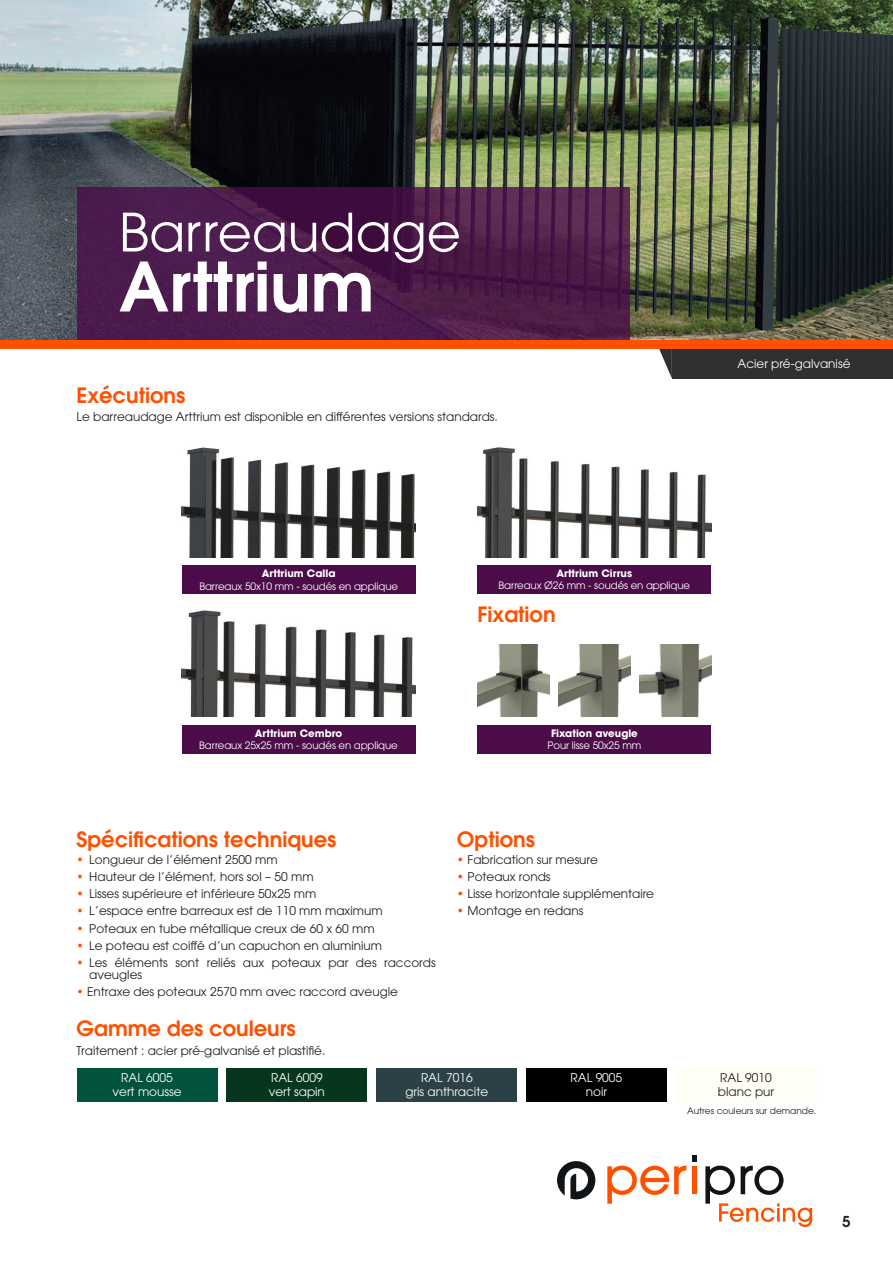
<style>
.page{position:relative;width:893px;height:1263px;background:#fff}
.page>*{position:absolute;margin:0;border:0;box-sizing:border-box;transform-origin:0 0}
.t1{font:600 67.5px "ITC Avant Garde Pro";color:#fff}
.t2{font:52.5px "ITC Avant Garde Pro";color:#fff}
.t3{font:600 21px "ITC Avant Garde Pro";color:#ff5000}
.t4{font:600 15px "ITC Avant Garde Pro";color:#231f20}
.t5{font:12px/12px "ITC Avant Garde Pro";color:#231f20}
.t6{font:12px "ITC Avant Garde Pro";color:#fff}
.t7{font:10.2px "ITC Avant Garde Pro";letter-spacing:-.01em;color:#fff}
.t8{font:700 10.2px "ITC Avant Garde Pro";color:#fff}
.t9{font:9px "ITC Avant Garde Pro";color:#231f20}
.s1{color:#ff5000}
</style>
<div class="page">
<div style="left:672px;top:349px;width:221px;height:29px;background:#312f30"></div>
<svg style="left:659px;top:349px;width:13px;height:29px"></svg>
<svg style="left:607px;top:1165px;width:79px;height:39px"></svg>
<div style="left:692px;top:1166px;width:5px;height:28px;background:#ff5000"></div>
<svg style="left:692px;top:1155px;width:5px;height:6px"></svg>
<svg style="left:557px;top:1161px;width:38px;height:38px"></svg>
<svg style="left:705px;top:1165px;width:107px;height:62px"></svg>
<img style="left:0;top:0;width:893px;height:340px">
<svg style="left:77px;top:187px;width:553px;height:153px;background:#4c1b49"></svg>
<img style="left:182px;top:447px;width:234px;height:110px">
<img style="left:477px;top:447px;width:234px;height:110px">
<img style="left:182px;top:610px;width:233px;height:106px">
<div style="left:182px;top:566px;width:234px;height:28px;background:#4b0c49"></div>
<div style="left:477px;top:566px;width:234px;height:28px;background:#4b0c49"></div>
<div style="left:182px;top:725px;width:233px;height:29px;background:#4b0c49"></div>
<div style="left:0;top:340px;width:893px;height:9px;background:#ff5000"></div>
<div style="left:477px;top:725px;width:234px;height:29px;background:#4b0c49"></div>
<img style="left:639px;top:644px;width:72px;height:72px">
<img style="left:558px;top:644px;width:73px;height:72px">
<img style="left:477px;top:644px;width:73px;height:72px">
<div style="left:77px;top:1068px;width:140px;height:34px;background:#01533d"></div>
<div style="left:227px;top:1068px;width:140px;height:34px;background:#06371e"></div>
<div style="left:376px;top:1068px;width:141px;height:34px;background:#2c4147"></div>
<div style="left:526px;top:1068px;width:141px;height:34px;background:#000"></div>
<div style="left:676px;top:1068px;width:140px;height:34px;background:#fffef4"></div>
<p class="t2" style="left:119px;top:200px;width:343px">Barreaudage</p>
<p class="t1" style="left:119px;top:243px;width:257px">Arttrium</p>
<p class="t3" style="left:77px;top:381px;width:110px">Exécutions</p>
<p class="t5" style="left:77px;top:410px;width:423px">Le barreaudage Arttrium est disponible en différentes versions standards.</p>
<p class="t6" style="left:737px;top:356px;width:114px">Acier pré-galvanisé</p>
<p class="t8" style="left:262px;top:567px;width:75px">Arttrium Calla</p>
<p class="t7" style="left:199px;top:579px;width:200px">Barreaux 50x10 mm - soudés en applique</p>
<p class="t8" style="left:556px;top:566px;width:77px">Arttrium Cirrus</p>
<p class="t7" style="left:498px;top:579px;width:193px">Barreaux Ø26 mm - soudés en applique</p>
<p class="t3" style="left:477px;top:600px;width:80px">Fixation</p>
<p class="t8" style="left:255px;top:726px;width:89px">Arttrium Cembro</p>
<p class="t7" style="left:199px;top:739px;width:200px">Barreaux 25x25 mm - soudés en applique</p>
<p class="t8" style="left:551px;top:726px;width:88px">Fixation aveugle</p>
<p class="t7" style="left:548px;top:739px;width:95px">Pour lisse 50x25 mm</p>
<p class="t3" style="left:77px;top:825px;width:261px">Spécifications techniques</p>
<p class="t5" style="left:77px;top:853px;width:203px"><span class="s1">•</span> Longueur de l’élément 2500 mm</p>
<p class="t5" style="left:77px;top:871px;width:239px"><span class="s1">•</span> Hauteur de l’élément, hors sol – 50 mm</p>
<p class="t5" style="left:77px;top:888px;width:241px"><span class="s1">•</span> Lisses supérieure et inférieure 50x25 mm</p>
<p class="t5" style="left:77px;top:905px;width:308px"><span class="s1">•</span> L’espace entre barreaux est de 110 mm maximum</p>
<p class="t5" style="left:77px;top:922px;width:300px"><span class="s1">•</span> Poteaux en tube métallique creux de 60 x 60 mm</p>
<p class="t5" style="left:77px;top:939px;width:307px"><span class="s1">•</span> Le poteau est coiffé d’un capuchon en aluminium</p>
<p class="t5" style="left:89px;top:956px;width:348px;text-indent:-13px"><span class="s1">•</span> Les éléments sont reliés aux poteaux par des raccords aveugles</p>
<p class="t5" style="left:77px;top:985px;width:323px"><span class="s1">•</span> Entraxe des poteaux 2570 mm avec raccord aveugle</p>
<p class="t3" style="left:77px;top:1015px;width:221px">Gamme des couleurs</p>
<p class="t5" style="left:77px;top:1044px;width:250px">Traitement : acier pré-galvanisé et plastifié.</p>
<p class="t3" style="left:457px;top:825px;width:80px">Options</p>
<p class="t5" style="left:457px;top:853px;width:142px"><span class="s1">•</span> Fabrication sur mesure</p>
<p class="t5" style="left:457px;top:871px;width:95px"><span class="s1">•</span> Poteaux ronds</p>
<p class="t5" style="left:457px;top:888px;width:199px"><span class="s1">•</span> Lisse horizontale supplémentaire</p>
<p class="t5" style="left:457px;top:905px;width:128px"><span class="s1">•</span> Montage en redans</p>
<p class="t6" style="left:121px;top:1070px;width:53px">RAL 6005</p>
<p class="t6" style="left:113px;top:1084px;width:70px">vert mousse</p>
<p class="t6" style="left:271px;top:1070px;width:53px">RAL 6009</p>
<p class="t6" style="left:269px;top:1084px;width:58px">vert sapin</p>
<p class="t6" style="left:421px;top:1070px;width:53px">RAL 7016</p>
<p class="t6" style="left:405px;top:1084px;width:84px">gris anthracite</p>
<p class="t6" style="left:571px;top:1070px;width:53px">RAL 9005</p>
<p class="t6" style="left:586px;top:1084px;width:23px">noir</p>
<p class="t5" style="left:720px;top:1072px;width:53px">RAL 9010</p>
<p class="t5" style="left:718px;top:1085px;width:58px">blanc pur</p>
<p class="t9" style="left:687px;top:1105px;width:131px">Autres couleurs sur demande.</p>
<p class="t4" style="left:842px;top:1212px;width:10px">5</p>
</div>
